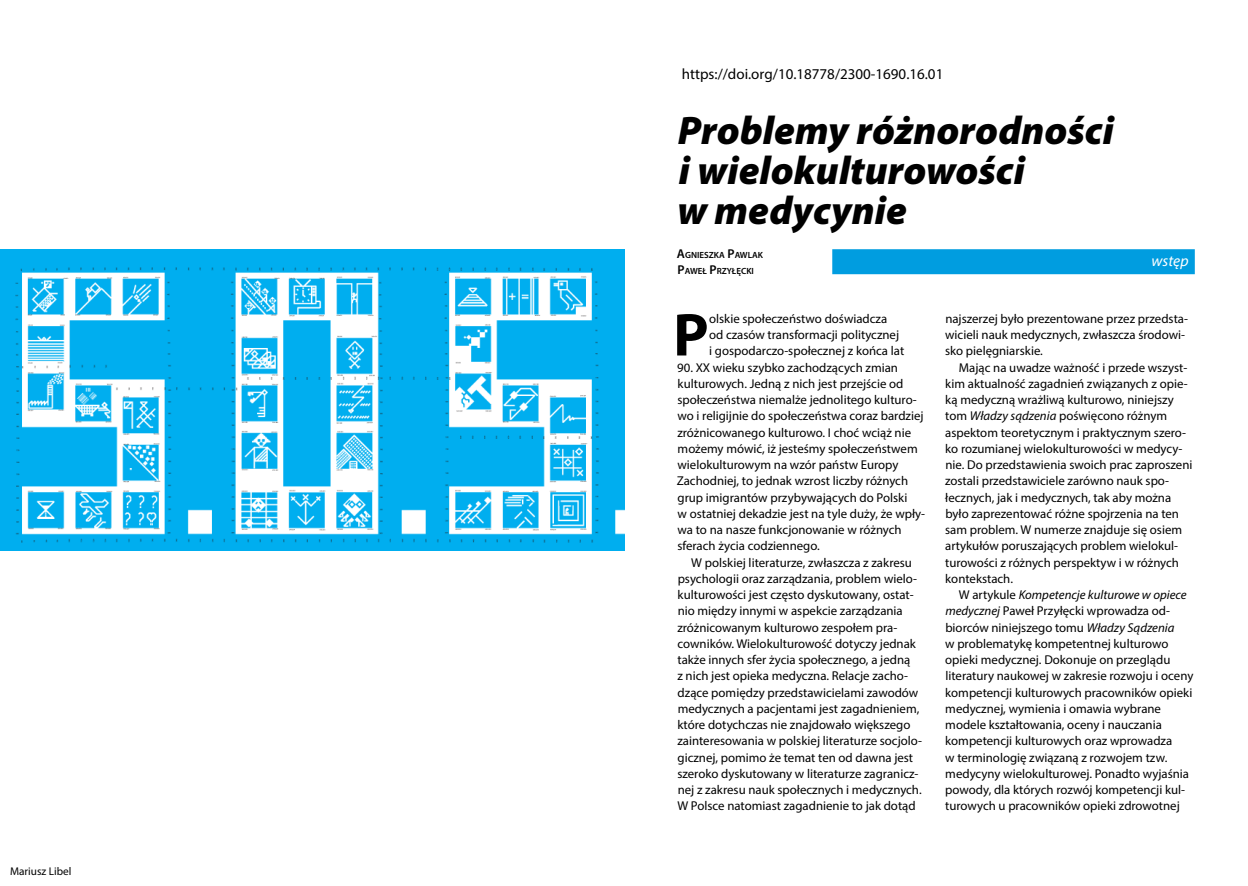
<style>
.page{position:relative;width:1248px;height:886px;background:#fff}
.page>*{position:absolute;margin:0;border:0;box-sizing:border-box;transform-origin:0 0}
.t1{font:700 61px "Myriad Pro";color:#000}
.t2{font:italic 900 40px/40px "Myriad Pro";color:#000}
.t3{font:italic 15.62px "Myriad Pro";color:#fff}
.t4{font:15px "Myriad Pro";color:#000}
.t5{font:12.75px/16.2px "Myriad Pro";color:#000}
.t6{font:11.25px "Myriad Pro";color:#000}
.t7{font:600 9px/16.2px "Myriad Pro";color:#000}
.s1{font-size:12.75px}
.s2{font-style:italic}
</style>
<div class="page">
<div style="left:832px;top:249px;width:362px;height:25px;background:#009de0"></div>
<img style="left:0;top:249px;width:624px;height:301px">
<p class="t6" style="left:10px;top:864px;width:63px">Mariusz Libel</p>
<p class="t4" style="left:681px;top:65px;width:263px">https://doi.org/10.18778/2300-1690.16.01</p>
<h2 class="t2" style="left:677px;top:111px;width:438px">Problemy różnorodności i wielokulturowości<br>w medycynie</h2>
<p class="t7" style="left:677px;top:247px;width:88px"><span class="s1">A</span>GNIESZKA <span class="s1">P</span>AWLAK<br><span class="s1">P</span>AWEŁ <span class="s1">P</span>RZYŁĘCKI</p>
<h1 class="t1" style="left:673px;top:295px;width:37px">P</h1>
<p class="t5" style="left:709px;top:310px;width:197px">olskie społeczeństwo doświadcza od czasów transformacji politycznej i gospodarczo-społecznej z końca lat</p>
<p class="t5" style="left:676px;top:359px;width:250px">90. XX wieku szybko zachodzących zmian kulturowych. Jedną z nich jest przejście od społeczeństwa niemalże jednolitego kulturo&shy;wo i religijnie do społeczeństwa coraz bardziej zróżnicowanego kulturowo. I choć wciąż nie możemy mówić, iż jesteśmy społeczeństwem wielokulturowym na wzór państw Europy Zachodniej, to jednak wzrost liczby różnych grup imigrantów przybywających do Polski<br>w ostatniej dekadzie jest na tyle duży, że wpły&shy;wa to na nasze funkcjonowanie w różnych sferach życia codziennego.</p>
<p class="t5" style="left:677px;top:554px;width:246px;text-indent:14px">W polskiej literaturze, zwłaszcza z zakresu psychologii oraz zarządzania, problem wielo&shy;kulturowości jest często dyskutowany, ostat&shy;nio między innymi w aspekcie zarządzania zróżnicowanym kulturowo zespołem pra&shy;cowników. Wielokulturowość dotyczy jednak także innych sfer życia społecznego, a jedną<br>z nich jest opieka medyczna. Relacje zacho&shy;dzące pomiędzy przedstawicielami zawodów medycznych a pacjentami jest zagadnieniem, które dotychczas nie znajdowało większego zainteresowania w polskiej literaturze socjolo&shy;gicznej, pomimo że temat ten od dawna jest szeroko dyskutowany w literaturze zagranicz&shy;nej z zakresu nauk społecznych i medycznych.<br>W Polsce natomiast zagadnienie to jak dotąd</p>
<p class="t3" style="left:1151px;top:251px;width:38px">wstęp</p>
<p class="t5" style="left:945px;top:310px;width:244px">najszerzej było prezentowane przez przedsta&shy;wicieli nauk medycznych, zwłaszcza środowi&shy;sko pielęgniarskie.</p>
<p class="t5" style="left:944px;top:359px;width:249px;text-indent:14px">Mając na uwadze ważność i przede wszyst&shy;kim aktualność zagadnień związanych z opie&shy;ką medyczną wrażliwą kulturowo, niniejszy tom <span class="s2">Władzy sądzenia</span> poświęcono różnym aspektom teoretycznym i praktycznym szero&shy;ko rozumianej wielokulturowości w medycy&shy;nie. Do przedstawienia swoich prac zaproszeni zostali przedstawiciele zarówno nauk spo&shy;łecznych, jak i medycznych, tak aby można było zaprezentować różne spojrzenia na ten sam problem. W numerze znajduje się osiem artykułów poruszających problem wielokul&shy;turowości z różnych perspektyw i w różnych kontekstach.</p>
<p class="t5" style="left:945px;top:586px;width:250px;text-indent:14px">W artykule <span class="s2">Kompetencje kulturowe w opiece medycznej</span> Paweł Przyłęcki wprowadza od&shy;biorców niniejszego tomu <span class="s2">Władzy Sądzenia<br></span>w problematykę kompetentnej kulturowo opieki medycznej. Dokonuje on przeglądu literatury naukowej w zakresie rozwoju i oceny kompetencji kulturowych pracowników opieki medycznej, wymienia i omawia wybrane modele kształtowania, oceny i nauczania kompetencji kulturowych oraz wprowadza<br>w terminologię związaną z rozwojem tzw. medycyny wielokulturowej. Ponadto wyjaśnia powody, dla których rozwój kompetencji kul&shy;turowych u pracowników opieki zdrowotnej</p>
</div>
